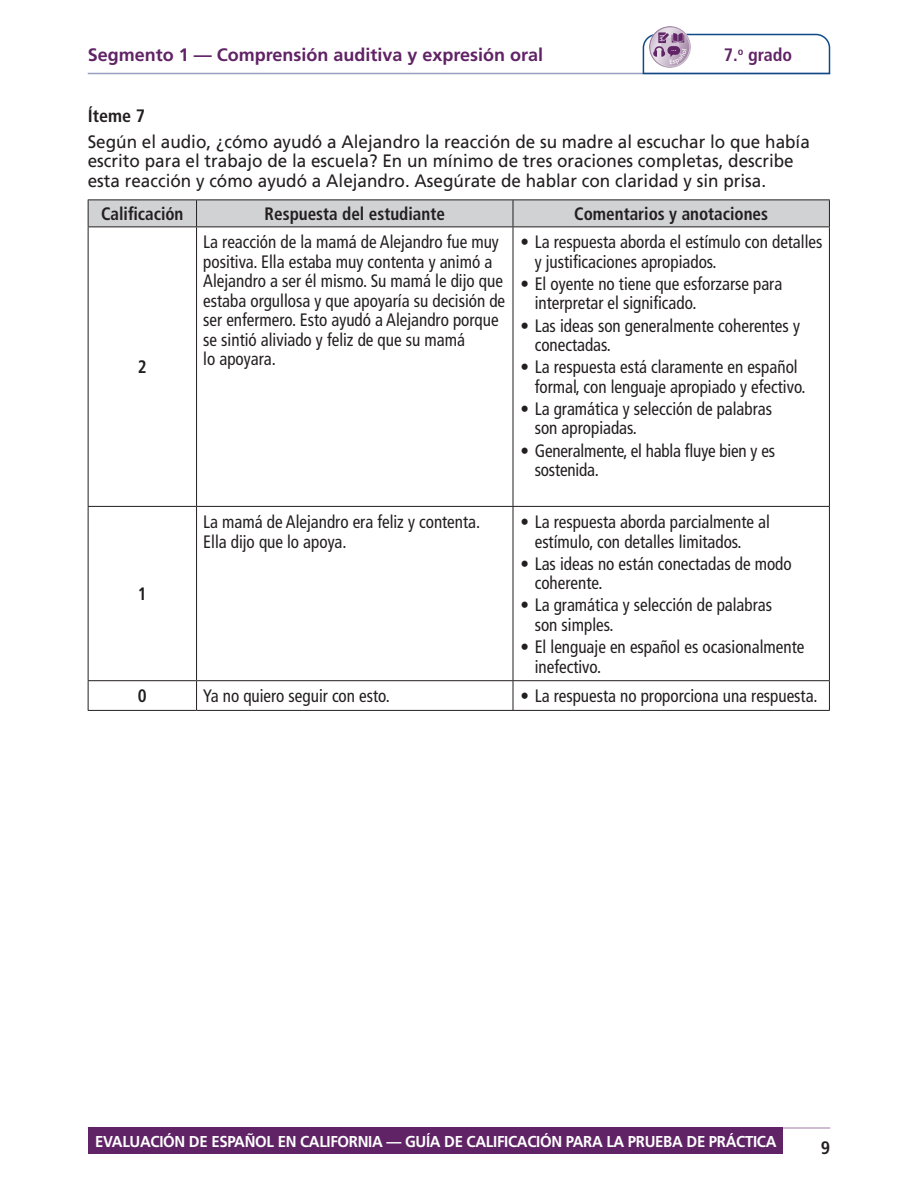
<style>
.page{position:relative;width:918px;height:1188px;background:#fff}
.page>*{position:absolute;margin:0;border:0;box-sizing:border-box;transform-origin:0 0}
.t1{font:condensed 18px/19.5px "Frutiger LT Pro";color:#231f20;scale:.95 1}
.t2{font:18px/19.5px "Frutiger LT Pro";color:#231f20;scale:.95 1}
.t3{font:700 condensed 18px "Frutiger LT Pro";color:#231f20;scale:.95 1}
.t4{font:700 18px "Frutiger LT Pro";color:#602365}
.t5{font:700 condensed 18px "Frutiger LT Pro";color:#602365}
.t6{font:700 condensed 18px "Frutiger LT Pro";color:#231f20}
.t7{font:700 15.75px "Frutiger LT Pro";letter-spacing:-.02em;color:#fff;scale:.95 1}
</style>
<div class="page">
<hr style="left:88px;top:1127px;width:742px;height:2px;background:#c0a7c2">
<div style="left:89px;top:1127px;width:694px;height:27px;background:#602466"></div>
<hr style="left:88px;top:73px;width:742px;height:1px;background:#999ec1">
<svg style="left:642px;top:33px;width:189px;height:42px"></svg>
<hr style="left:88px;top:227px;width:1px;height:279px;background:#231f20">
<hr style="left:196px;top:227px;width:1px;height:279px;background:#231f20">
<hr style="left:88px;top:506px;width:109px;height:1px;background:#231f20">
<hr style="left:88px;top:507px;width:1px;height:173px;background:#231f20">
<hr style="left:197px;top:506px;width:316px;height:1px;background:#231f20">
<hr style="left:196px;top:507px;width:1px;height:173px;background:#231f20">
<hr style="left:513px;top:506px;width:317px;height:1px;background:#231f20">
<hr style="left:88px;top:680px;width:109px;height:1px;background:#231f20">
<svg style="left:88px;top:681px;width:1px;height:29px"></svg>
<hr style="left:197px;top:680px;width:316px;height:1px;background:#231f20">
<svg style="left:196px;top:681px;width:1px;height:29px"></svg>
<hr style="left:88px;top:710px;width:109px;height:1px;background:#231f20">
<hr style="left:197px;top:710px;width:316px;height:1px;background:#231f20">
<hr style="left:513px;top:227px;width:1px;height:279px;background:#231f20">
<hr style="left:829px;top:227px;width:1px;height:279px;background:#231f20">
<hr style="left:513px;top:507px;width:1px;height:173px;background:#231f20">
<hr style="left:829px;top:507px;width:1px;height:173px;background:#231f20">
<hr style="left:513px;top:680px;width:317px;height:1px;background:#231f20">
<svg style="left:513px;top:681px;width:1px;height:29px"></svg>
<svg style="left:829px;top:681px;width:1px;height:29px"></svg>
<hr style="left:513px;top:710px;width:317px;height:1px;background:#231f20">
<div style="left:88px;top:200px;width:742px;height:26px;background:#d1d2d4"></div>
<hr style="left:88px;top:226px;width:109px;height:1px;background:#231f20">
<hr style="left:197px;top:226px;width:316px;height:1px;background:#231f20">
<hr style="left:513px;top:226px;width:317px;height:1px;background:#231f20">
<img style="left:649px;top:26px;width:41px;height:41px">
<p class="t4" style="left:88px;top:44px;width:457px">Segmento 1 — Comprensión auditiva y expresión oral</p>
<p class="t5" style="left:724px;top:44px;width:70px">7.<sup>o</sup> grado</p>
<h6 class="t6" style="left:88px;top:105px;width:59px">Íteme 7</h6>
<p class="t2" style="left:88px;top:132px;width:762px">Según el audio, ¿cómo ayudó a Alejandro la reacción de su madre al escuchar lo que había escrito para el trabajo de la escuela? En un mínimo de tres oraciones completas, describe esta reacción y cómo ayudó a Alejandro. Asegúrate de hablar con claridad y sin prisa.</p>
<p class="t3" style="left:101px;top:203px;width:88px">Calificación</p>
<p class="t3" style="left:265px;top:203px;width:191px">Respuesta del estudiante</p>
<p class="t3" style="left:574px;top:203px;width:206px">Comentarios y anotaciones</p>
<p class="t3" style="left:138px;top:356px;width:11px">2</p>
<p class="t3" style="left:138px;top:583px;width:11px">1</p>
<p class="t1" style="left:203px;top:232px;width:319px">La reacción de la mamá de Alejandro fue muy positiva. Ella estaba muy contenta y animó a Alejandro a ser él mismo. Su mamá le dijo que estaba orgullosa y que apoyaría su decisión de ser enfermero. Esto ayudó a Alejandro porque se sintió aliviado y feliz de que su mamá<br>lo apoyara.</p>
<p class="t1" style="left:535px;top:232px;width:304px;text-indent:-14px">• La respuesta aborda el estímulo con detalles y justificaciones apropiados.</p>
<p class="t1" style="left:535px;top:274px;width:262px;text-indent:-14px">• El oyente no tiene que esforzarse para interpretar el significado.</p>
<p class="t1" style="left:535px;top:316px;width:281px;text-indent:-14px">• Las ideas son generalmente coherentes y conectadas.</p>
<p class="t1" style="left:535px;top:357px;width:287px;text-indent:-14px">• La respuesta está claramente en español formal, con lenguaje apropiado y efectivo.</p>
<p class="t1" style="left:535px;top:399px;width:251px;text-indent:-14px">• La gramática y selección de palabras son apropiadas.</p>
<p class="t1" style="left:535px;top:441px;width:255px;text-indent:-14px">• Generalmente, el habla fluye bien y es sostenida.</p>
<p class="t1" style="left:203px;top:512px;width:293px">La mamá de Alejandro era feliz y contenta.<br>Ella dijo que lo apoya.</p>
<p class="t1" style="left:535px;top:512px;width:249px;text-indent:-14px">• La respuesta aborda parcialmente al estímulo, con detalles limitados.</p>
<p class="t1" style="left:535px;top:554px;width:272px;text-indent:-14px">• Las ideas no están conectadas de modo coherente.</p>
<p class="t1" style="left:535px;top:596px;width:251px;text-indent:-14px">• La gramática y selección de palabras son simples.</p>
<p class="t1" style="left:535px;top:637px;width:285px;text-indent:-14px">• El lenguaje en español es ocasionalmente inefectivo.</p>
<p class="t3" style="left:138px;top:685px;width:11px">0</p>
<p class="t1" style="left:203px;top:686px;width:198px">Ya no quiero seguir con esto.</p>
<p class="t1" style="left:520px;top:686px;width:314px">• La respuesta no proporciona una respuesta.</p>
<p class="t7" style="left:95px;top:1132px;width:719px">EVALUACIÓN DE ESPAÑOL EN CALIFORNIA — GUÍA DE CALIFICACIÓN PARA LA PRUEBA DE PRÁCTICA</p>
<p class="t6" style="left:821px;top:1137px;width:11px">9</p>
</div>
